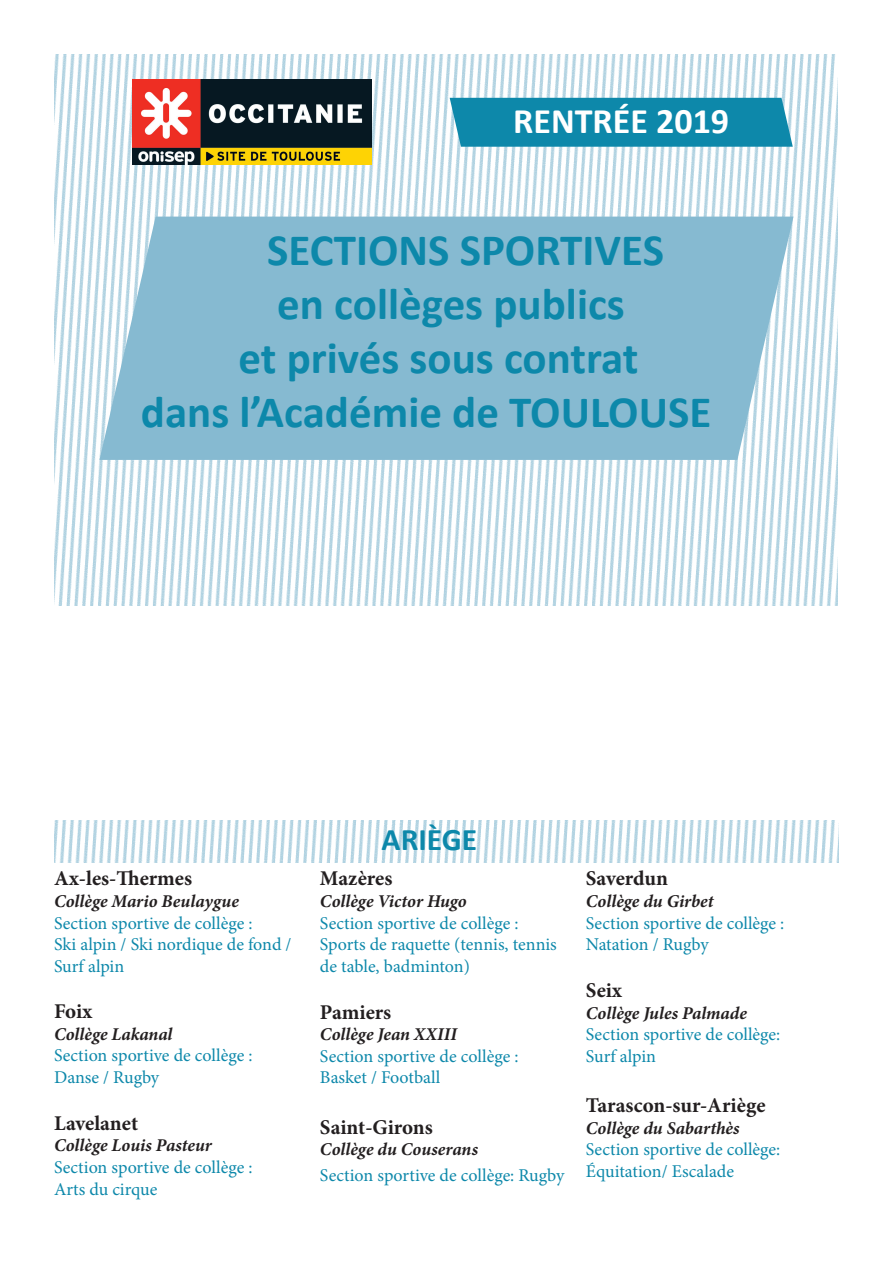
<style>
.page{position:relative;width:893px;height:1263px;background:#fff}
.page>*{position:absolute;margin:0;border:0;box-sizing:border-box;transform-origin:0 0}
.t1{font:700 45px "Calibri";color:#0d88aa}
.t2{font:700 36px "Calibri";color:#fff}
.t3{font:700 31.5px "Calibri";color:#0d88aa}
.t4{font:700 21px "Minion Pro";color:#231f20}
.t5{font:18px/21.6px "Minion Pro";color:#0d88aa}
.t6{font:italic 700 18px "Minion Pro";color:#231f20}
</style>
<div class="page">
<img style="left:54px;top:820px;width:785px;height:43px">
<img style="left:54px;top:54px;width:783px;height:552px">
<svg style="left:99px;top:217px;width:694px;height:243px;background:#8dbed3"></svg>
<div style="left:450px;top:98px;width:343px;height:49px;background:#0d88aa"></div>
<img style="left:133px;top:80px;width:238px;height:85px">
<h2 class="t2" style="left:513px;top:95px;width:217px">RENTRÉE 2019</h2>
<h1 class="t1" style="left:267px;top:218px;width:398px">SECTIONS SPORTIVES</h1>
<h1 class="t1" style="left:277px;top:272px;width:349px">en collèges publics</h1>
<h1 class="t1" style="left:239px;top:326px;width:402px">et privés sous contrat</h1>
<h1 class="t1" style="left:141px;top:380px;width:572px">dans l’Académie de TOULOUSE</h1>
<p class="t4" style="left:54px;top:864px;width:140px">Ax-les-Thermes</p>
<p class="t6" style="left:54px;top:888px;width:186px">Collège Mario Beulaygue</p>
<p class="t5" style="left:54px;top:912px;width:239px">Section sportive de collège :<br>Ski alpin / Ski nordique de fond /<br>Surf alpin</p>
<p class="t4" style="left:54px;top:997px;width:40px">Foix</p>
<p class="t6" style="left:54px;top:1021px;width:120px">Collège Lakanal</p>
<p class="t5" style="left:54px;top:1045px;width:200px">Section sportive de collège :<br>Danse / Rugby</p>
<p class="t4" style="left:54px;top:1108px;width:86px">Lavelanet</p>
<p class="t6" style="left:54px;top:1133px;width:159px">Collège Louis Pasteur</p>
<p class="t5" style="left:54px;top:1156px;width:200px">Section sportive de collège :<br>Arts du cirque</p>
<h3 class="t3" style="left:382px;top:817px;width:97px">ARIÈGE</h3>
<p class="t4" style="left:320px;top:864px;width:74px">Mazères</p>
<p class="t6" style="left:320px;top:888px;width:148px">Collège Victor Hugo</p>
<p class="t5" style="left:320px;top:912px;width:238px">Section sportive de collège :<br>Sports de raquette (tennis, tennis de table, badminton)</p>
<p class="t4" style="left:320px;top:997px;width:73px">Pamiers</p>
<p class="t6" style="left:320px;top:1021px;width:139px">Collège Jean XXIII</p>
<p class="t5" style="left:320px;top:1045px;width:200px">Section sportive de collège :<br>Basket / Football</p>
<p class="t4" style="left:320px;top:1112px;width:114px">Saint-Girons</p>
<p class="t6" style="left:320px;top:1137px;width:160px">Collège du Couserans</p>
<p class="t5" style="left:320px;top:1164px;width:246px">Section sportive de collège: Rugby</p>
<p class="t4" style="left:586px;top:864px;width:84px">Saverdun</p>
<p class="t6" style="left:586px;top:888px;width:129px">Collège du Girbet</p>
<p class="t5" style="left:586px;top:912px;width:200px">Section sportive de collège :<br>Natation / Rugby</p>
<p class="t4" style="left:586px;top:975px;width:38px">Seix</p>
<p class="t6" style="left:586px;top:1000px;width:163px">Collège Jules Palmade</p>
<p class="t5" style="left:586px;top:1024px;width:196px">Section sportive de collège:<br>Surf alpin</p>
<p class="t4" style="left:586px;top:1091px;width:181px">Tarascon-sur-Ariège</p>
<p class="t6" style="left:586px;top:1115px;width:155px">Collège du Sabarthès</p>
<p class="t5" style="left:586px;top:1139px;width:196px">Section sportive de collège:<br>Équitation/ Escalade</p>
</div>
